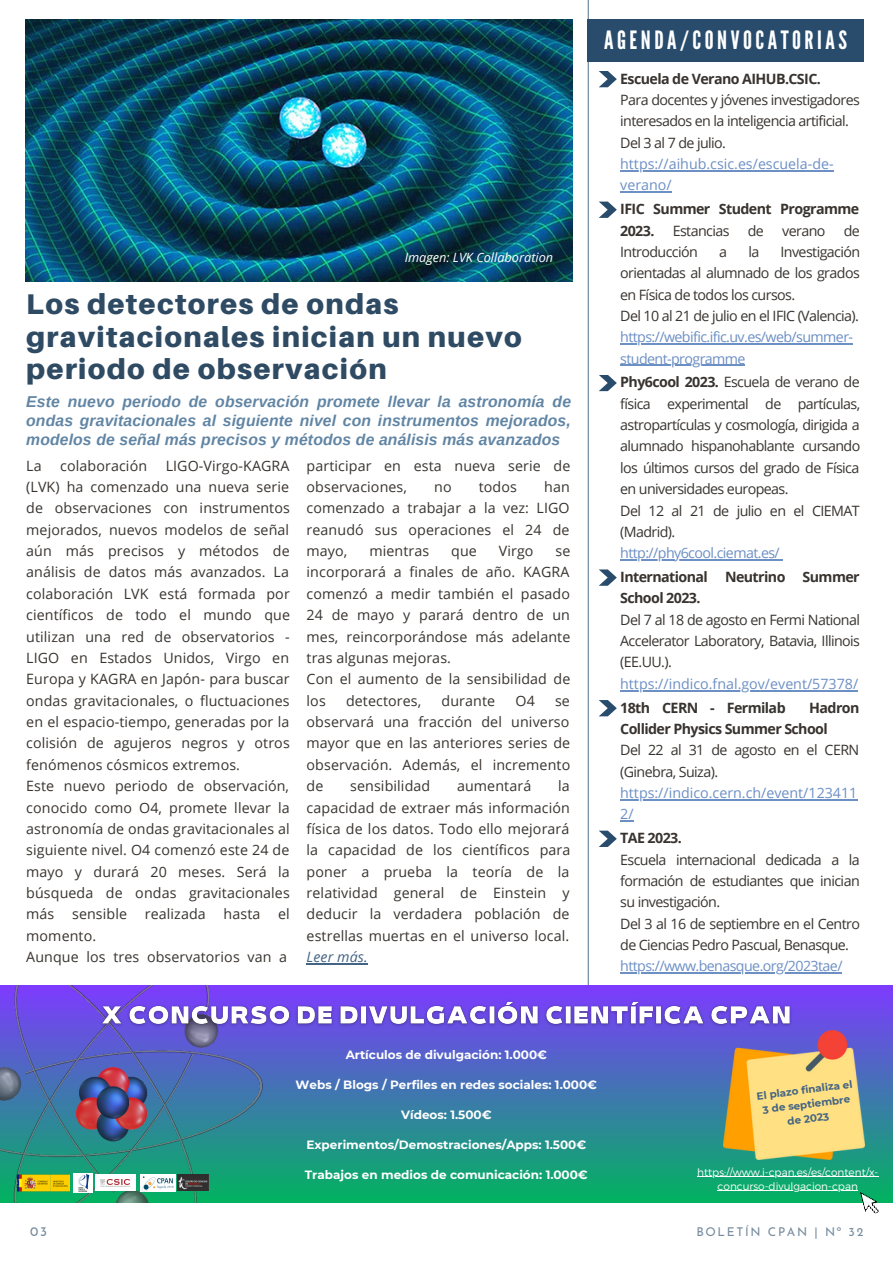
<style>
.page{position:relative;width:893px;height:1264px;background:#fff}
.page>*{position:absolute;margin:0;border:0;box-sizing:border-box;transform-origin:0 0}
.t1{font:900 28.5px/32.5px "Aileron";letter-spacing:.045em;color:#2f4b64}
.t2{font:25.2px "League Gothic";letter-spacing:.14em;color:#fff}
.t3{font:italic 700 15.75px/19px "Arimo";letter-spacing:.01em;color:#6185a4;text-align:justify}
.t4{font:14.25px/21.3px "Open Sans";letter-spacing:.01em;color:#38332f;text-align:justify}
.t5{font:14.25px/21.3px "Open Sans";letter-spacing:-.04em;color:#38332f}
.t6{font:700 14.25px/21.3px "Open Sans";letter-spacing:-.04em;color:#38332f}
.t7{font:14.25px/21.3px "Open Sans";letter-spacing:-.04em;color:#6c8fc4}
.t8{font:14.25px/21.3px "Open Sans";color:#6c8fc4}
.t9{font:13.2px "Josefin Sans";color:#758a9d}
.t10{font:italic 12.75px "Open Sans";color:#fff}
.t11{font:12.15px "Josefin Sans";letter-spacing:.14em;color:#758a9d}
.t12{font:700 12px "Montserrat";color:#fff}
.t13{font:300 10.5px/14px "Montserrat";color:#fff;text-align:center}
.t14{font:700 10.35px/14.7px "Montserrat";color:#436484;text-align:center}
.s1{font-style:italic;color:#436484}
.s2{font-weight:700}
</style>
<div class="page">
<hr style="left:587px;top:0;width:1px;height:989px;background:#657f96">
<div style="left:0;top:985px;width:892px;height:217px;background:linear-gradient(to bottom,#7d3aff,#02b25f)"></div>
<img style="left:26px;top:19px;width:546px;height:262px">
<div style="left:587px;top:19px;width:277px;height:43px;background:#294c6d"></div>
<img style="left:0;top:985px;width:340px;height:217px">
<img style="left:141px;top:1174px;width:35px;height:17px">
<img style="left:17px;top:1174px;width:53px;height:17px">
<img style="left:95px;top:1174px;width:41px;height:16px">
<img style="left:178px;top:1174px;width:30px;height:16px">
<img style="left:723px;top:1030px;width:141px;height:129px">
<svg style="left:859px;top:1188px;width:21px;height:26px"></svg>
<hr style="left:306px;top:963px;width:62px;height:1px;background:#436484">
<img style="left:95px;top:996px;width:703px;height:44px">
<hr style="left:697px;top:1176px;width:181px;height:1px;background:#fff">
<hr style="left:717px;top:1190px;width:140px;height:1px;background:#fff">
<img style="left:73px;top:1173px;width:19px;height:19px">
<hr style="left:620px;top:690px;width:238px;height:1px;background:#6c8fc4">
<svg style="left:599px;top:569px;width:17px;height:16px"></svg>
<hr style="left:620px;top:799px;width:237px;height:1px;background:#6c8fc4">
<svg style="left:620px;top:820px;width:13px;height:1px"></svg>
<svg style="left:599px;top:700px;width:17px;height:16px"></svg>
<hr style="left:620px;top:559px;width:159px;height:1px;background:#6c8fc4">
<svg style="left:599px;top:375px;width:17px;height:16px"></svg>
<hr style="left:620px;top:343px;width:232px;height:1px;background:#6c8fc4">
<hr style="left:620px;top:365px;width:125px;height:1px;background:#6c8fc4">
<svg style="left:599px;top:201px;width:17px;height:17px"></svg>
<hr style="left:620px;top:170px;width:213px;height:1px;background:#6c8fc4">
<hr style="left:620px;top:191px;width:51px;height:2px;background:#6c8fc4">
<svg style="left:599px;top:71px;width:17px;height:16px"></svg>
<hr style="left:620px;top:972px;width:222px;height:1px;background:#6c8fc4">
<svg style="left:599px;top:830px;width:17px;height:17px"></svg>
<p class="t2" style="left:604px;top:25px;width:244px">AGENDA/CONVOCATORIAS</p>
<p class="t10" style="left:404px;top:249px;width:150px">Imagen: LVK Collaboration</p>
<p class="t1" style="left:26px;top:287px;width:497px">Los detectores de ondas gravitacionales inician un nuevo periodo de observación</p>
<p class="t3" style="left:26px;top:392px;width:546px">Este nuevo periodo de observación promete llevar la astronomía de ondas gravitacionales al siguiente nivel con instrumentos mejorados, modelos de señal más precisos y métodos de análisis más avanzados</p>
<p class="t4" style="left:26px;top:454px;width:17px">La</p>
<p class="t4" style="left:60px;top:454px;width:88px">colaboración</p>
<p class="t4" style="left:26px;top:454px;width:265px;text-indent:139px">LIGO-Virgo-KAGRA (LVK) ha comenzado una nueva serie de observaciones con instrumentos mejorados, nuevos modelos de señal aún más precisos y métodos de análisis de datos más avanzados. La colaboración LVK está formada por científicos de todo el mundo que utilizan una red de observatorios - LIGO en Estados Unidos, Virgo en Europa y KAGRA en Japón- para buscar ondas gravitacionales, o fluctuaciones en el espacio-tiempo, generadas por la colisión de agujeros negros y otros fenómenos cósmicos extremos.</p>
<p class="t4" style="left:26px;top:775px;width:265px">Este nuevo periodo de observación, conocido como O4, promete llevar la astronomía de ondas gravitacionales al siguiente nivel. O4 comenzó este 24 de mayo y durará 20 meses. Será la búsqueda de ondas gravitacionales más sensible realizada hasta el momento.</p>
<p class="t4" style="left:26px;top:945px;width:262px">Aunque los tres observatorios van a</p>
<p class="t4" style="left:306px;top:454px;width:265px">participar en esta nueva serie de observaciones,</p>
<p class="t4" style="left:306px;top:476px;width:265px;text-indent:237px">han comenzado a trabajar a la vez: LIGO reanudó sus operaciones el 24 de mayo,</p>
<p class="t4" style="left:434px;top:476px;width:19px">no</p>
<p class="t4" style="left:479px;top:476px;width:40px">todos</p>
<p class="t4" style="left:369px;top:540px;width:61px">mientras</p>
<p class="t4" style="left:451px;top:540px;width:27px">que</p>
<p class="t4" style="left:499px;top:540px;width:36px">Virgo</p>
<p class="t4" style="left:306px;top:540px;width:265px;text-indent:249px">se incorporará a finales de año. KAGRA comenzó a medir también el pasado 24 de mayo y parará dentro de un mes, reincorporándose más adelante tras algunas mejoras.</p>
<p class="t4" style="left:306px;top:668px;width:265px">Con el aumento de la sensibilidad de los</p>
<p class="t4" style="left:346px;top:689px;width:77px">detectores,</p>
<p class="t4" style="left:441px;top:689px;width:55px">durante</p>
<p class="t4" style="left:515px;top:689px;width:21px">O4</p>
<p class="t4" style="left:306px;top:689px;width:265px;text-indent:248px">se observará una fracción del universo mayor que en las anteriores series de observación. Además, el incremento de</p>
<p class="t4" style="left:350px;top:775px;width:81px">sensibilidad</p>
<p class="t4" style="left:457px;top:775px;width:76px">aumentará</p>
<p class="t4" style="left:306px;top:775px;width:265px;text-indent:251px">la capacidad de extraer más información física de los datos. Todo ello mejorará la capacidad de los científicos para poner a prueba la teoría de la relatividad general de Einstein y deducir la verdadera población de estrellas muertas en el universo local.<br><span class="s1">Leer más.</span></p>
<p class="t6" style="left:620px;top:67px;width:202px">Escuela de Verano AIHUB.CSIC.</p>
<p class="t5" style="left:620px;top:89px;width:241px">Para docentes y jóvenes investigadores interesados en la inteligencia artificial.</p>
<p class="t5" style="left:620px;top:131px;width:107px">Del 3 al 7 de julio.</p>
<p class="t8" style="left:620px;top:153px;width:215px">https://aihub.csic.es/escuela-de&shy;verano/</p>
<p class="t6" style="left:620px;top:198px;width:240px">IFIC Summer Student Programme<br>2023.</p>
<p class="t5" style="left:672px;top:219px;width:58px">Estancias</p>
<p class="t4" style="left:747px;top:219px;width:18px">de</p>
<p class="t4" style="left:782px;top:219px;width:45px">verano</p>
<p class="t4" style="left:843px;top:219px;width:18px">de</p>
<p class="t5" style="left:620px;top:241px;width:79px">Introducción</p>
<p class="t4" style="left:719px;top:241px;width:9px">a</p>
<p class="t4" style="left:748px;top:241px;width:12px">la</p>
<p class="t4" style="left:620px;top:241px;width:241px;text-indent:160px">Investigación orientadas al alumnado de los grados en Física de todos los cursos.</p>
<p class="t5" style="left:620px;top:305px;width:240px">Del 10 al 21 de julio en el IFIC (Valencia).</p>
<p class="t7" style="left:620px;top:326px;width:234px">https://webific.ific.uv.es/web/summer&shy;student-programme</p>
<p class="t4" style="left:620px;top:371px;width:241px"><span class="s2">Phy6cool 2023.</span> Escuela de verano de física experimental de partículas, astropartículas y cosmología, dirigida a alumnado hispanohablante cursando los últimos cursos del grado de Física en universidades europeas.</p>
<p class="t5" style="left:620px;top:499px;width:241px">Del 12 al 21 de julio en el CIEMAT (Madrid).</p>
<p class="t7" style="left:620px;top:542px;width:161px">http://phy6cool.ciemat.es/</p>
<p class="t6" style="left:620px;top:566px;width:241px">International Neutrino Summer<br>School 2023.</p>
<p class="t4" style="left:620px;top:608px;width:241px">Del 7 al 18 de agosto en Fermi National Accelerator Laboratory, Batavia, Illinois (EE.UU.).</p>
<p class="t8" style="left:620px;top:672px;width:239px">https://indico.fnal.gov/event/57378/</p>
<p class="t6" style="left:620px;top:696px;width:167px">18th CERN - Fermilab</p>
<p class="t6" style="left:620px;top:696px;width:241px;text-indent:189px">Hadron<br>Collider Physics Summer School</p>
<p class="t5" style="left:620px;top:739px;width:240px">Del 22 al 31 de agosto en el CERN (Ginebra, Suiza).</p>
<p class="t8" style="left:620px;top:782px;width:238px">https://indico.cern.ch/event/123411<br>2/</p>
<p class="t6" style="left:620px;top:827px;width:63px">TAE 2023.</p>
<p class="t4" style="left:620px;top:848px;width:241px">Escuela internacional dedicada a la formación de estudiantes que inician su investigación.</p>
<p class="t5" style="left:620px;top:912px;width:241px">Del 3 al 16 de septiembre en el Centro de Ciencias Pedro Pascual, Benasque.</p>
<p class="t7" style="left:620px;top:955px;width:224px">https://www.benasque.org/2023tae/</p>
<p class="t12" style="left:346px;top:1047px;width:203px">Artículos de divulgación: 1.000€</p>
<p class="t12" style="left:295px;top:1077px;width:303px">Webs / Blogs / Perfiles en redes sociales: 1.000€</p>
<p class="t12" style="left:401px;top:1107px;width:92px">Vídeos: 1.500€</p>
<p class="t12" style="left:306px;top:1137px;width:281px">Experimentos/Demostraciones/Apps: 1.500€</p>
<p class="t12" style="left:305px;top:1167px;width:284px">Trabajos en medios de comunicación: 1.000€</p>
<p class="t14" style="left:755px;top:1088px;width:98px;rotate:-7deg">El plazo finaliza el<br>3 de septiembre de 2023</p>
<p class="t13" style="left:697px;top:1164px;width:183px">https://www.i-cpan.es/es/content/x&shy;concurso-divulgacion-cpan</p>
<p class="t9" style="left:30px;top:1226px;width:19px">03</p>
<p class="t11" style="left:696px;top:1226px;width:168px">BOLETÍN CPAN | Nº 32</p>
</div>
